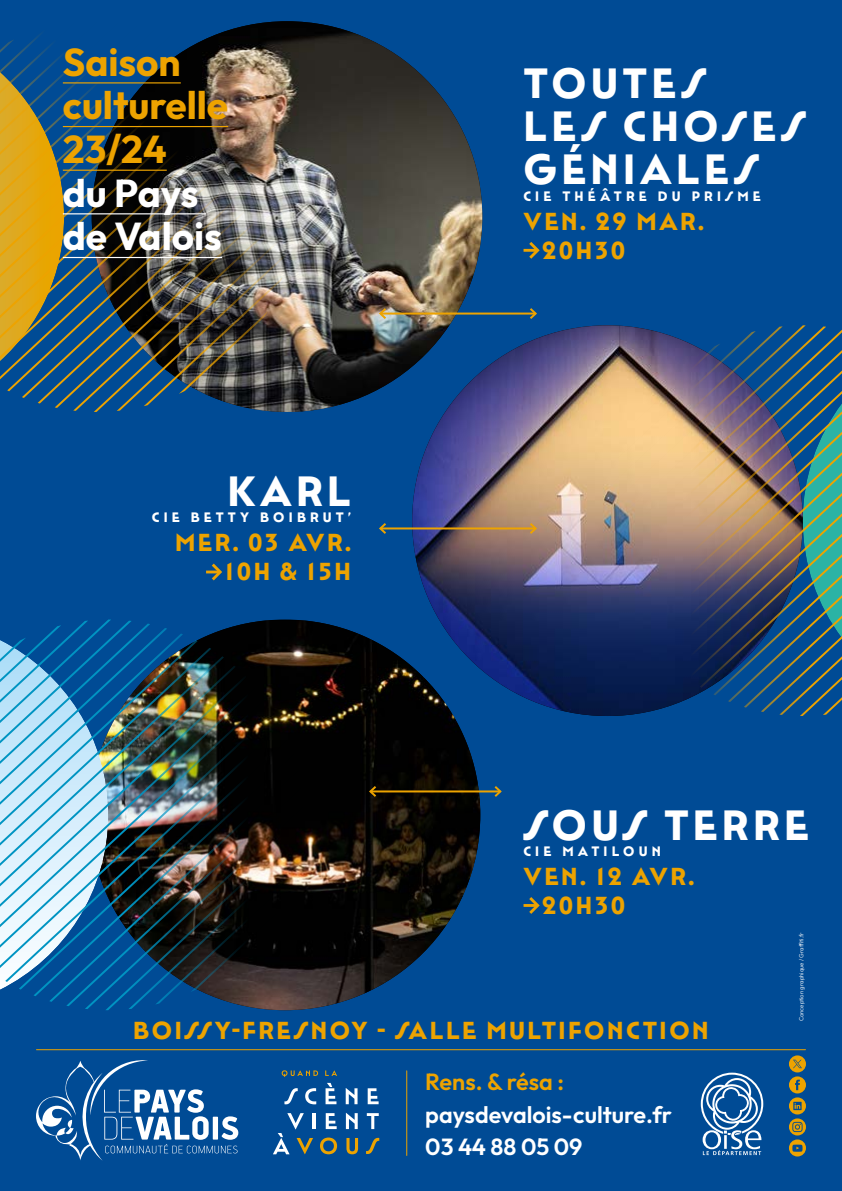
<style>
.page{position:relative;width:842px;height:1191px;background:#004b95}
.page>*{position:absolute;margin:0;border:0;box-sizing:border-box;transform-origin:0 0}
.t1{font:700 43px/43px "Mendl Sans Dawn";letter-spacing:.1em;color:#fff}
.t2{font:700 38.8px/43.6px "Outfit";color:#eda300}
.t3{font:700 38.8px/43.7px "Outfit";color:#fff}
.t4{font:700 25px/29px "Mendl Sans Dawn";letter-spacing:.1em;color:#eda300}
.t5{font:600 23.3px/32px "Outfit";color:#fff}
.t6{font:600 23.3px "Outfit";color:#eda300}
.t7{font:700 13.9px "Mendl Sans Dawn";letter-spacing:.3em;color:#fff}
.t8{font:300 6px "Outfit";color:#fff}
</style>
<div class="page">
<img style="left:92px;top:21px;width:390px;height:391px;border-radius:195px">
<img style="left:412px;top:325px;width:391px;height:391px;border-radius:195px">
<img style="left:304px;top:620px;width:176px;height:390px">
<hr style="left:36px;top:1049px;width:769px;height:1px;background:#eda300">
<img style="left:0;top:619px;width:304px;height:391px">
<img style="left:0;top:21px;width:292px;height:391px">
<hr style="left:63px;top:82px;width:118px;height:1px;background:#eda300">
<hr style="left:63px;top:126px;width:165px;height:1px;background:#eda300">
<hr style="left:63px;top:170px;width:104px;height:1px;background:#eda300">
<hr style="left:63px;top:213px;width:143px;height:1px;background:#fff">
<hr style="left:63px;top:257px;width:159px;height:1px;background:#fff">
<img style="left:607px;top:325px;width:235px;height:391px">
<svg style="left:282px;top:1070px;width:36px;height:6px"></svg>
<svg style="left:325px;top:1070px;width:12px;height:6px"></svg>
<svg style="left:284px;top:1088px;width:14px;height:16px"></svg>
<svg style="left:305px;top:1088px;width:11px;height:16px"></svg>
<svg style="left:326px;top:1082px;width:10px;height:22px"></svg>
<svg style="left:346px;top:1088px;width:11px;height:16px"></svg>
<svg style="left:368px;top:1088px;width:11px;height:16px"></svg>
<hr style="left:312px;top:1113px;width:4px;height:16px;background:#fff">
<svg style="left:326px;top:1113px;width:11px;height:16px"></svg>
<svg style="left:346px;top:1113px;width:12px;height:16px"></svg>
<svg style="left:367px;top:1113px;width:12px;height:16px"></svg>
<svg style="left:320px;top:1137px;width:17px;height:17px"></svg>
<svg style="left:346px;top:1138px;width:12px;height:16px"></svg>
<svg style="left:366px;top:1137px;width:13px;height:17px"></svg>
<svg style="left:273px;top:1113px;width:40px;height:41px"></svg>
<svg style="left:36px;top:1060px;width:202px;height:100px"></svg>
<hr style="left:406px;top:1070px;width:1px;height:85px;background:#eda300">
<svg style="left:701px;top:1072px;width:62px;height:83px"></svg>
<svg style="left:789px;top:1055px;width:17px;height:101px"></svg>
<hr style="left:523px;top:249px;width:14px;height:3px;background:#eda300">
<svg style="left:526px;top:242px;width:14px;height:17px"></svg>
<svg style="left:206px;top:563px;width:16px;height:18px"></svg>
<hr style="left:523px;top:904px;width:14px;height:3px;background:#eda300">
<svg style="left:526px;top:897px;width:14px;height:17px"></svg>
<hr style="left:380px;top:312px;width:156px;height:2px;background:#eda300">
<svg style="left:377px;top:306px;width:11px;height:15px"></svg>
<svg style="left:528px;top:308px;width:9px;height:11px"></svg>
<hr style="left:370px;top:790px;width:130px;height:2px;background:#eda300">
<svg style="left:367px;top:784px;width:11px;height:15px"></svg>
<svg style="left:492px;top:786px;width:10px;height:11px"></svg>
<hr style="left:380px;top:527px;width:156px;height:2px;background:#eda300">
<svg style="left:379px;top:523px;width:9px;height:11px"></svg>
<svg style="left:528px;top:521px;width:10px;height:15px"></svg>
<h2 class="t2" style="left:63px;top:43px;width:167px">Saison culturelle<br>23/24</h2>
<h2 class="t3" style="left:63px;top:174px;width:161px">du Pays de Valois</h2>
<h1 class="t1" style="left:227px;top:470px;width:125px">KARL</h1>
<p class="t7" style="left:152px;top:509px;width:200px">CIE BETTY BOIBRUT’</p>
<p class="t4" style="left:175px;top:528px;width:177px;text-align:right">MER. 03 AVR.<br>10H &amp; 15H</p>
<h1 class="t1" style="left:523px;top:62px;width:284px">TOUTES<br>LES CHOSES<br>GÉNIALES</h1>
<p class="t7" style="left:523px;top:188px;width:239px">CIE THÉÂTRE DU PRISME</p>
<p class="t4" style="left:542px;top:207px;width:163px;text-indent:-19px">VEN. 29 MAR.<br>20H30</p>
<h1 class="t1" style="left:523px;top:803px;width:287px">SOUS TERRE</h1>
<p class="t7" style="left:523px;top:843px;width:139px">CIE MATILOUN</p>
<p class="t4" style="left:542px;top:861px;width:154px;text-indent:-19px">VEN. 12 AVR.<br>20H30</p>
<p class="t4" style="left:133px;top:1015px;width:577px">BOISSY-FRESNOY - SALLE MULTIFONCTION</p>
<p class="t6" style="left:425px;top:1072px;width:140px">Rens. &amp; résa :</p>
<p class="t5" style="left:425px;top:1100px;width:248px">paysdevalois-culture.fr<br>03 44 88 05 09</p>
<p class="t8" style="left:798px;top:1021px;width:91px;rotate:-90deg">Conception graphique / Graffiti.fr</p>
</div>
